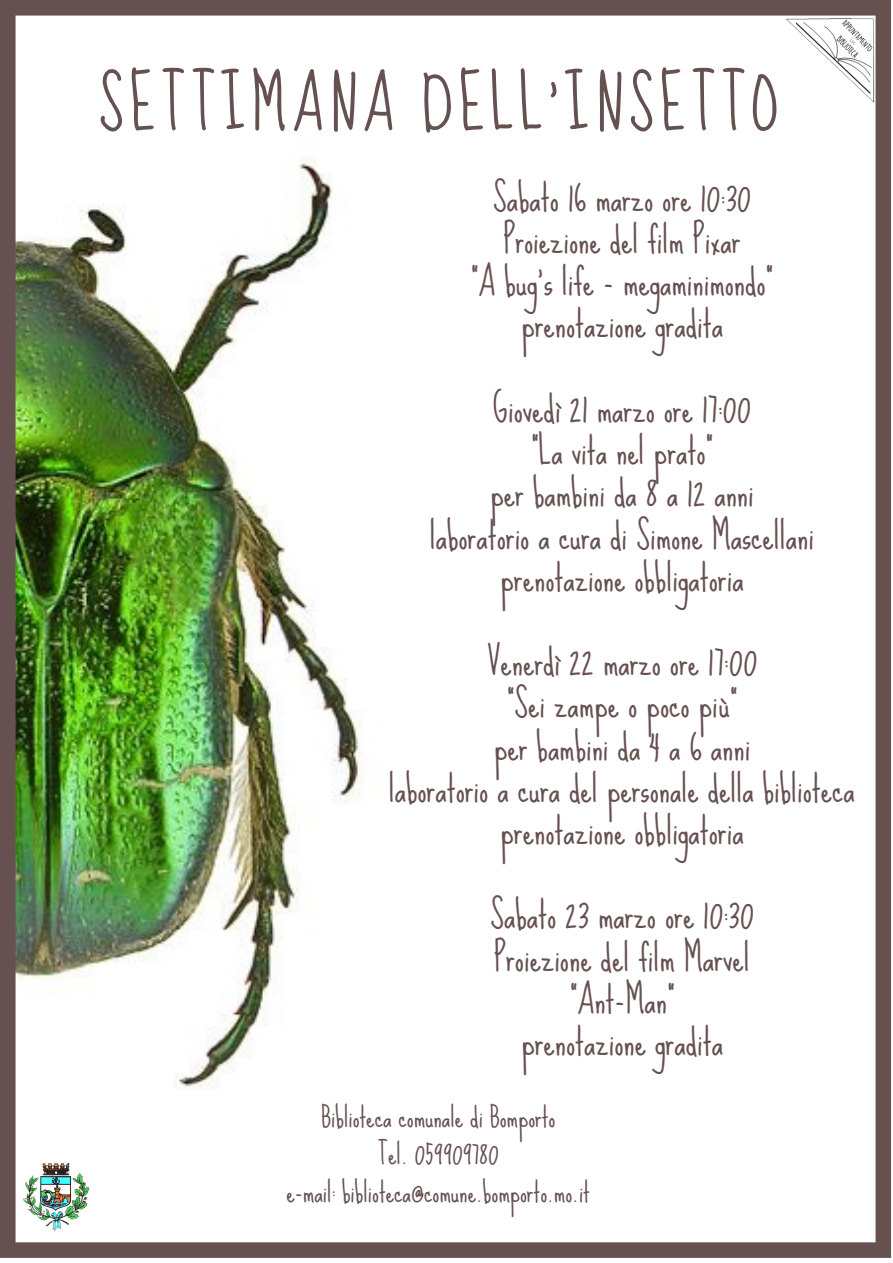
<style>
.page{position:relative;width:893px;height:1263px;background:#fff}
.page>*{position:absolute;margin:0;border:0;box-sizing:border-box;transform-origin:0 0}
.t1{font:66px "Sue Ellen Francisco";letter-spacing:.08em;color:#665151}
.t2{font:36px/42.2px "Sue Ellen Francisco";color:#665151;text-align:center}
.t3{font:27px/37.7px "Sue Ellen Francisco";color:#665151;text-align:center}
</style>
<div class="page">
<img style="left:0;top:0;width:891px;height:1258px">
<img style="left:774px;top:0;width:118px;height:106px">
<img style="left:22px;top:1163px;width:67px;height:69px">
<h1 class="t1" style="left:98px;top:68px;width:682px">SETTIMANA DELL'INSETTO</h1>
<p class="t2" style="left:471px;top:177px;width:304px">Sabato 16 marzo ore 10:30<br>Proiezione del film Pixar<br>"A bug's life - megaminimondo" prenotazione gradita</p>
<p class="t2" style="left:430px;top:388px;width:386px">Giovedì 21 marzo ore 17:00<br>"La vita nel prato"<br>per bambini da 8 a 12 anni<br>laboratorio a cura di Simone Mascellani prenotazione obbligatoria</p>
<p class="t2" style="left:389px;top:642px;width:467px">Venerdì 22 marzo ore 17:00<br>"Sei zampe o poco più"<br>per bambini da 4 a 6 anni<br>laboratorio a cura del personale della biblioteca prenotazione obbligatoria</p>
<p class="t2" style="left:490px;top:895px;width:265px">Sabato 23 marzo ore 10:30<br>Proiezione del film Marvel "Ant-Man"<br>prenotazione gradita</p>
<p class="t3" style="left:286px;top:1098px;width:305px">Biblioteca comunale di Bomporto<br>Tel. 059909780<br>e-mail: biblioteca@comune.bomporto.mo.it</p>
</div>
